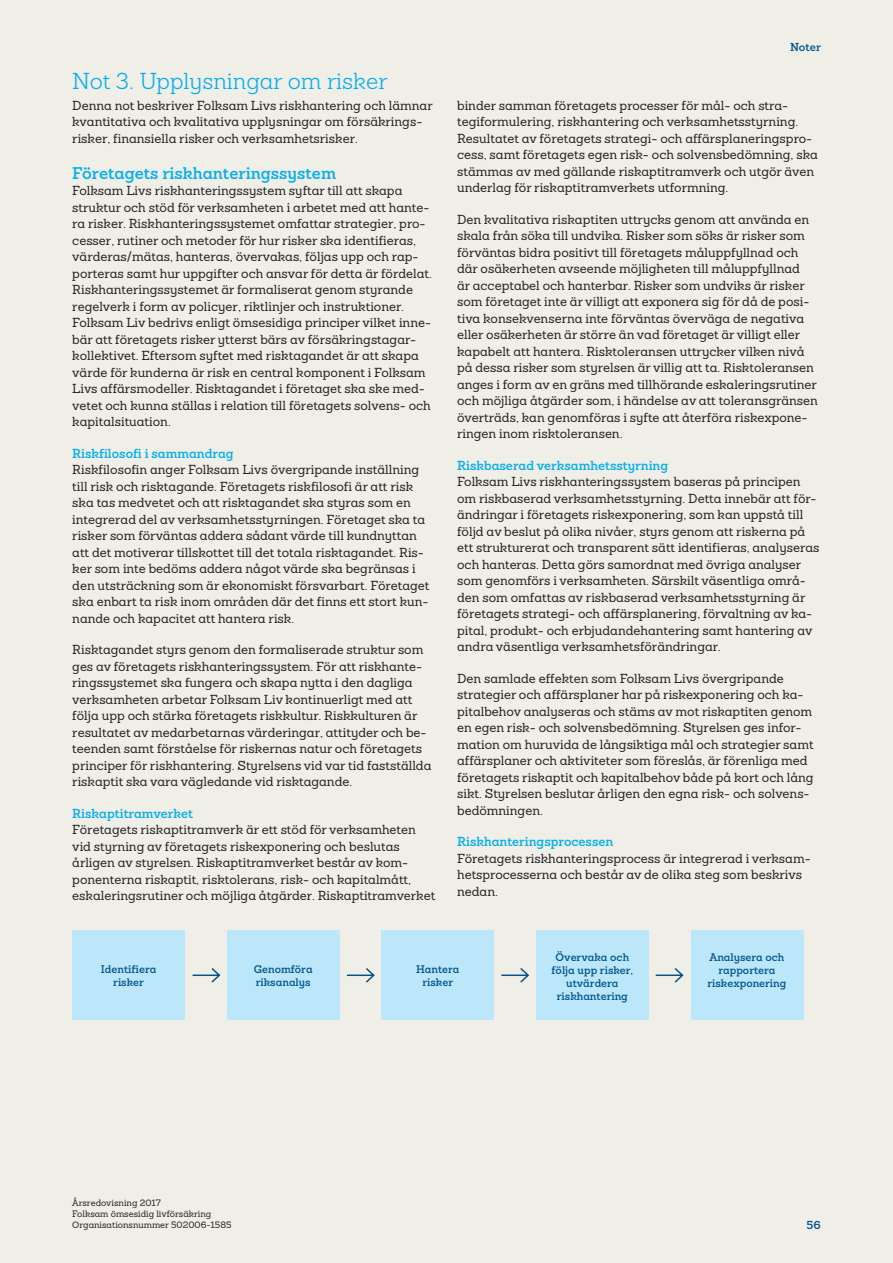
<style>
.page{position:relative;width:893px;height:1263px;background:#fff}
.page>*{position:absolute;margin:0;border:0;box-sizing:border-box;transform-origin:0 0}
.Rubrik_4_15_18{font:300 22.5px "Sanchez Folksam";color:#00aeef}
.Rubrik_5_11_14__R2{font:600 16.5px "Sanchez Folksam";color:#00aeef}
.Brödtext_8_5_11{font:500 12.75px/16.5px "Sanchez Folksam";color:#231f20}
.Brödtext_nästa_styck{font:500 12.75px/16.5px "Sanchez Folksam";color:#231f20}
.Rubrik_6_8_5_11__R3{font:600 12.75px "Sanchez Folksam";color:#00aeef}
.t1{font:600 11.25px "Sanchez Folksam";color:#00548e}
.t2{font:600 10.8px/12.9px "Sanchez Folksam";color:#00548e;text-align:center}
.t3{font:500 9px/11.2px "Sanchez Folksam";color:#231f20}
</style>
<div class="page">
<div style="left:0;top:1px;width:893px;height:1262px;background:#efeee7"></div>
<svg style="left:192px;top:968px;width:29px;height:15px"></svg>
<div style="left:72px;top:931px;width:113px;height:89px;background:#bce6fa"></div>
<div style="left:381px;top:931px;width:113px;height:89px;background:#bce6fa"></div>
<div style="left:227px;top:931px;width:113px;height:89px;background:#bce6fa"></div>
<div style="left:536px;top:931px;width:113px;height:89px;background:#bce6fa"></div>
<div style="left:691px;top:931px;width:112px;height:89px;background:#bce6fa"></div>
<svg style="left:346px;top:968px;width:338px;height:15px"></svg>
<p class="Rubrik_4_15_18" style="left:72px;top:67px;width:317px">Not 3. Upplysningar om risker</p>
<p class="Brödtext_8_5_11" style="left:72px;top:97px;width:362px">Denna not beskriver Folksam Livs riskhantering och lämnar kvantitativa och kvalitativa upplysningar om försäkrings&shy;risker, finansiella risker och verksamhetsrisker.</p>
<p class="Rubrik_5_11_14__R2" style="left:72px;top:162px;width:265px">Företagets riskhanteringssystem</p>
<p class="Brödtext_8_5_11" style="left:72px;top:182px;width:361px">Folksam Livs riskhanteringssystem syftar till att skapa struktur och stöd för verksamheten i arbetet med att hante&shy;ra risker. Riskhanteringssystemet omfattar strategier, pro&shy;cesser, rutiner och metoder för hur risker ska identifieras, värderas/mätas, hanteras, övervakas, följas upp och rap&shy;porteras samt hur uppgifter och ansvar för detta är fördelat.<br>Riskhanteringssystemet är formaliserat genom styrande regelverk i form av policyer, riktlinjer och instruktioner.<br>Folksam Liv bedrivs enligt ömsesidiga principer vilket inne&shy;bär att företagets risker ytterst bärs av försäkringstagar&shy;kollektivet. Eftersom syftet med risktagandet är att skapa värde för kunderna är risk en central komponent i Folksam Livs affärsmodeller. Risktagandet i företaget ska ske med&shy;vetet och kunna ställas i relation till företagets solvens- och kapitalsituation.</p>
<p class="Rubrik_6_8_5_11__R3" style="left:72px;top:445px;width:163px">Riskfilosofi i sammandrag</p>
<p class="Brödtext_8_5_11" style="left:72px;top:461px;width:359px">Riskfilosofin anger Folksam Livs övergripande inställning till risk och risktagande. Företagets riskfilosofi är att risk ska tas medvetet och att risktagandet ska styras som en integrerad del av verksamhetsstyrningen. Företaget ska ta risker som förväntas addera sådant värde till kundnyttan att det motiverar tillskottet till det totala risktagandet. Ris&shy;ker som inte bedöms addera något värde ska begränsas i den utsträckning som är ekonomiskt försvarbart. Företaget ska enbart ta risk inom områden där det finns ett stort kun&shy;nande och kapacitet att hantera risk.</p>
<p class="Brödtext_nästa_styck" style="left:72px;top:641px;width:361px">Risktagandet styrs genom den formaliserade struktur som ges av företagets riskhanteringssystem. För att riskhante&shy;ringssystemet ska fungera och skapa nytta i den dagliga verksamheten arbetar Folksam Liv kontinuerligt med att följa upp och stärka företagets riskkultur. Riskkulturen är resultatet av medarbetarnas värderingar, attityder och be&shy;teenden samt förståelse för riskernas natur och företagets principer för riskhantering. Styrelsens vid var tid fastställda riskaptit ska vara vägledande vid risktagande.</p>
<p class="Rubrik_6_8_5_11__R3" style="left:72px;top:804px;width:122px">Riskaptitramverket</p>
<p class="Brödtext_8_5_11" style="left:72px;top:821px;width:365px">Företagets riskaptitramverk är ett stöd för verksamheten vid styrning av företagets riskexponering och beslutas årligen av styrelsen. Riskaptitramverket består av kom&shy;ponenterna riskaptit, risktolerans, risk- och kapitalmått, eskaleringsrutiner och möjliga åtgärder. Riskaptitramverket</p>
<p class="t1" style="left:790px;top:39px;width:32px">Noter</p>
<p class="Brödtext_8_5_11" style="left:457px;top:97px;width:362px">binder samman företagets processer för mål- och stra&shy;tegiformulering, riskhantering och verksamhetsstyrning.<br>Resultatet av företagets strategi- och affärsplaneringspro&shy;cess, samt företagets egen risk- och solvensbedömning, ska stämmas av med gällande riskaptitramverk och utgör även underlag för riskaptitramverkets utformning.</p>
<p class="Brödtext_nästa_styck" style="left:457px;top:211px;width:362px">Den kvalitativa riskaptiten uttrycks genom att använda en skala från söka till undvika. Risker som söks är risker som förväntas bidra positivt till företagets måluppfyllnad och där osäkerheten avseende möjligheten till måluppfyllnad<br>är acceptabel och hanterbar. Risker som undviks är risker som företaget inte är villigt att exponera sig för då de posi&shy;tiva konsekvenserna inte förväntas överväga de negativa eller osäkerheten är större än vad företaget är villigt eller kapabelt att hantera. Risktoleransen uttrycker vilken nivå på dessa risker som styrelsen är villig att ta. Risktoleransen anges i form av en gräns med tillhörande eskaleringsrutiner och möjliga åtgärder som, i händelse av att toleransgränsen överträds, kan genomföras i syfte att återföra riskexpone&shy;ringen inom risktoleransen.</p>
<p class="Rubrik_6_8_5_11__R3" style="left:457px;top:457px;width:212px">Riskbaserad verksamhetsstyrning</p>
<p class="Brödtext_8_5_11" style="left:457px;top:473px;width:364px">Folksam Livs riskhanteringssystem baseras på principen om riskbaserad verksamhetsstyrning. Detta innebär att för&shy;ändringar i företagets riskexponering, som kan uppstå till följd av beslut på olika nivåer, styrs genom att riskerna på ett strukturerat och transparent sätt identifieras, analyseras och hanteras. Detta görs samordnat med övriga analyser som genomförs i verksamheten. Särskilt väsentliga områ&shy;den som omfattas av riskbaserad verksamhetsstyrning är företagets strategi- och affärsplanering, förvaltning av ka&shy;pital, produkt- och erbjudandehantering samt hantering av andra väsentliga verksamhetsförändringar.</p>
<p class="Brödtext_nästa_styck" style="left:457px;top:670px;width:358px">Den samlade effekten som Folksam Livs övergripande strategier och affärsplaner har på riskexponering och ka&shy;pitalbehov analyseras och stäms av mot riskaptiten genom en egen risk- och solvensbedömning. Styrelsen ges infor&shy;mation om huruvida de långsiktiga mål och strategier samt affärsplaner och aktiviteter som föreslås, är förenliga med företagets riskaptit och kapitalbehov både på kort och lång sikt. Styrelsen beslutar årligen den egna risk- och solvens&shy;bedömningen.</p>
<p class="Rubrik_6_8_5_11__R3" style="left:457px;top:833px;width:158px">Riskhanteringsprocessen</p>
<p class="Brödtext_8_5_11" style="left:457px;top:850px;width:355px">Företagets riskhanteringsprocess är integrerad i verksam&shy;hetsprocesserna och består av de olika steg som beskrivs nedan.</p>
<p class="t2" style="left:101px;top:962px;width:57px">Identifiera risker</p>
<p class="t2" style="left:416px;top:962px;width:45px">Hantera risker</p>
<p class="t2" style="left:254px;top:962px;width:60px;text-align:left">Genomföra riksanalys</p>
<p class="t3" style="left:72px;top:1197px;width:161px">Årsredovisning 2017<br>Folksam ömsesidig livförsäkring<br>Organisationsnummer 502006-1585</p>
<p class="t2" style="left:552px;top:951px;width:83px">Övervaka och följa upp risker, utvärdera riskhantering</p>
<p class="t2" style="left:707px;top:951px;width:80px">Analysera och rapportera riskexponering</p>
<p class="t1" style="left:806px;top:1218px;width:16px">56</p>
</div>
